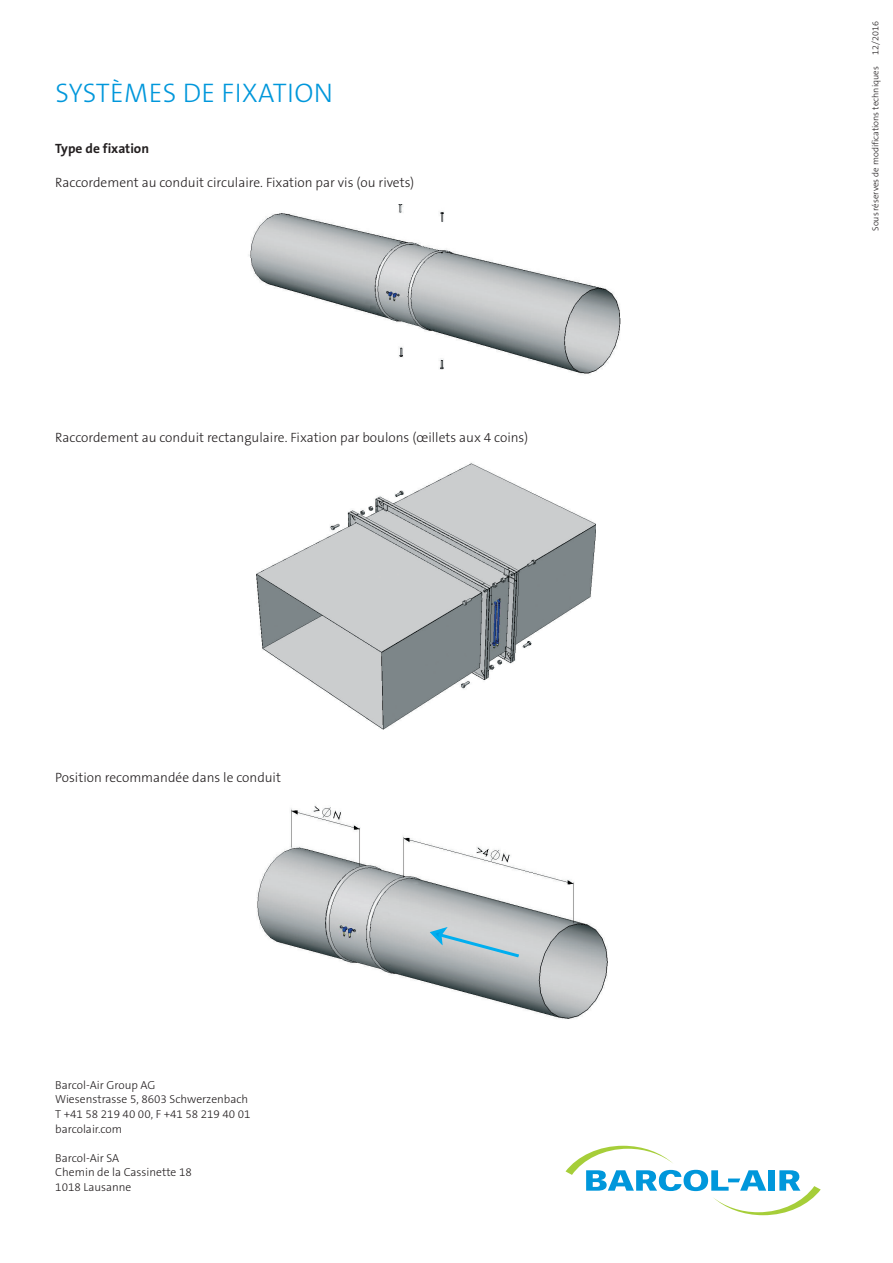
<style>
.page{position:relative;width:893px;height:1263px;background:#fff}
.page>*{position:absolute;margin:0;border:0;box-sizing:border-box;transform-origin:0 0}
.t1{font:300 27px "The Sans B W3";letter-spacing:.015em;color:#0097db}
.t2{font:300 13.5px "The Sans B W3";color:#231f20}
.t3{font:700 13.5px "The Sans B W7";color:#231f20}
.t4{font:300 11.7px/14.5px "The Sans B W3";color:#231f20}
.t5{font:300 9px "The Sans B W3";color:#231f20}
</style>
<div class="page">
<svg style="left:566px;top:1146px;width:255px;height:69px"></svg>
<img style="left:248px;top:204px;width:373px;height:171px">
<img style="left:256px;top:463px;width:340px;height:267px">
<img style="left:257px;top:805px;width:351px;height:214px">
<svg style="left:428px;top:924px;width:93px;height:36px;background:#b3c8cf"></svg>
<h1 class="t1" style="left:55px;top:76px;width:279px">SYSTÈMES DE FIXATION</h1>
<p class="t3" style="left:55px;top:140px;width:95px">Type de fixation</p>
<p class="t2" style="left:55px;top:174px;width:361px">Raccordement au conduit circulaire. Fixation par vis (ou rivets)</p>
<p class="t2" style="left:55px;top:429px;width:474px">Raccordement au conduit rectangulaire. Fixation par boulons (œillets aux 4 coins)</p>
<p class="t2" style="left:55px;top:769px;width:227px">Position recommandée dans le conduit</p>
<p class="t4" style="left:55px;top:1078px;width:197px">Barcol-Air Group AG<br>Wiesenstrasse 5, 8603 Schwerzenbach<br>T +41 58 219 40 00, F +41 58 219 40 01 barcolair.com</p>
<p class="t4" style="left:55px;top:1150px;width:138px">Barcol-Air SA<br>Chemin de la Cassinette 18<br>1018 Lausanne</p>
<p class="t5" style="left:869px;top:55px;width:35px;rotate:-90deg">12/2016</p>
<p class="t5" style="left:869px;top:231px;width:166px;rotate:-90deg">Sous réserves de modifications techniques</p>
</div>
